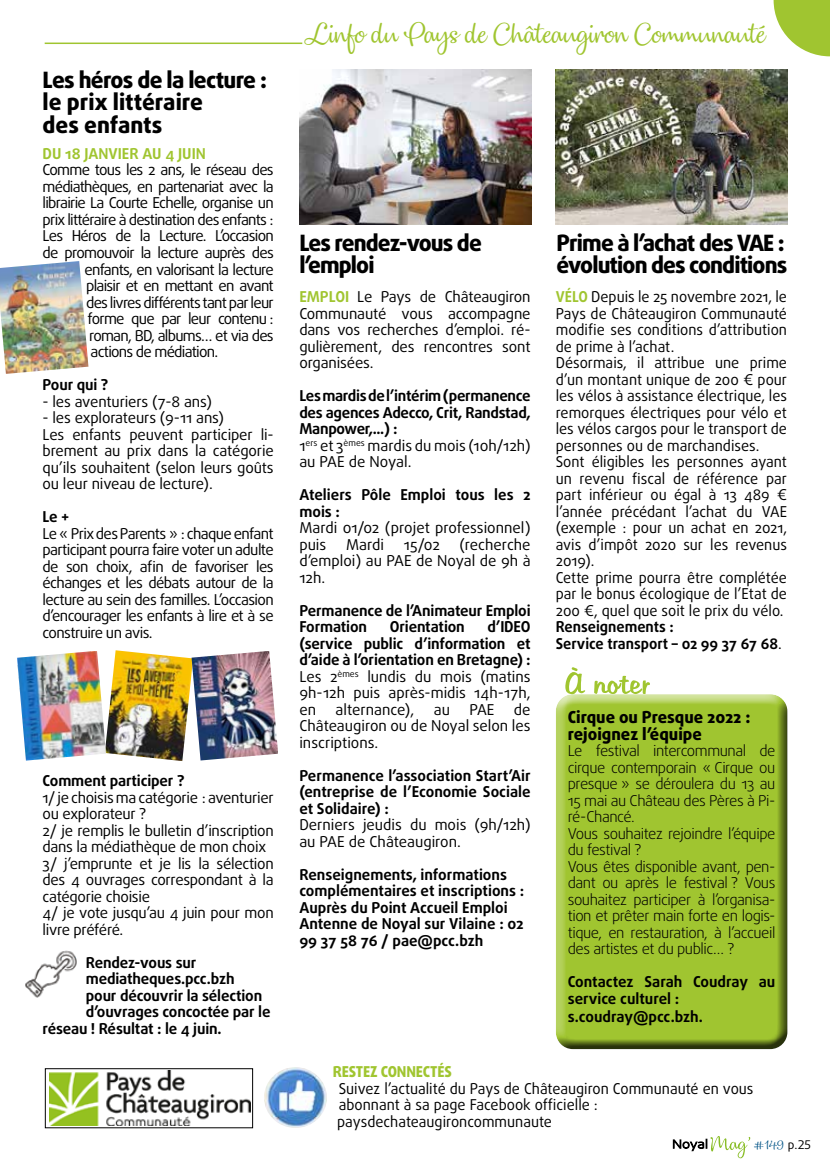
<style>
.page{position:relative;width:830px;height:1170px;background:#fff}
.page>*{position:absolute;margin:0;border:0;box-sizing:border-box;transform-origin:0 0}
.t1{font:27px "Dulcelin";color:#a0c530}
.t2{font:800 22.5px/22.5px "Daxline";letter-spacing:-.04em;color:#000}
.t3{font:800 22.5px/22.5px "Daxline";letter-spacing:-.01em;color:#000}
.t4{font:800 16.5px/16.5px "Daxline";color:#000}
.t5{font:15px/16.5px "Daxline";letter-spacing:-.01em;color:#000}
.t6{font:700 15px/16.5px "Daxline";letter-spacing:-.01em;color:#000}
.t7{font:15px "Daxline";letter-spacing:-.05em;color:#000}
.t8{font:300 15px/16.5px "Daxline";letter-spacing:-.03em;color:#000}
.t9{font:700 15px "Daxline";color:#a0c530}
.t10{font:800 15px "Daxline";letter-spacing:-.01em;color:#a0c530}
.t11{font:12px "Dulcelin";color:#015386}
.s1{font-weight:700;color:#a0c530}
.s2{font-weight:400}
.s3{font-family:"Daxline LF";color:#000}
</style>
<div class="page">
<svg style="left:672px;top:1136px;width:77px;height:22px"></svg>
<img style="left:49px;top:1070px;width:201px;height:55px">
<div style="left:45px;top:1068px;width:208px;height:59px;border:1px solid #000"></div>
<img style="left:264px;top:1067px;width:63px;height:60px">
<svg style="left:773px;top:0;width:56px;height:56px"></svg>
<hr style="left:45px;top:43px;width:257px;height:1px;background:#a0c530">
<div style="left:554px;top:698px;width:234px;height:351px;background:#000;opacity:.75"></div>
<svg style="left:565px;top:667px;width:84px;height:27px"></svg>
<img style="left:555px;top:69px;width:232px;height:155px">
<img style="left:299px;top:69px;width:232px;height:155px">
<img style="left:25px;top:950px;width:52px;height:48px">
<img style="left:0;top:261px;width:88px;height:113px">
<img style="left:17px;top:650px;width:174px;height:111px">
<img style="left:191px;top:651px;width:87px;height:109px">
<h2 class="t3" style="left:43px;top:68px;width:226px">Les héros de la lecture : le prix littéraire<br>des enfants</h2>
<p class="t9" style="left:43px;top:144px;width:165px">DU 18 JANVIER AU 4 JUIN</p>
<p class="t7" style="left:43px;top:161px;width:232px">Comme tous les 2 ans, le réseau des</p>
<p class="t7" style="left:43px;top:177px;width:233px">médiathèques, en partenariat avec la</p>
<p class="t7" style="left:43px;top:194px;width:232px">librairie La Courte Echelle, organise un</p>
<p class="t7" style="left:43px;top:210px;width:232px">prix littéraire à destination des enfants :</p>
<p class="t7" style="left:43px;top:227px;width:233px">Les Héros de la Lecture. L’occasion</p>
<p class="t7" style="left:43px;top:243px;width:233px">de promouvoir la lecture auprès des</p>
<p class="t7" style="left:85px;top:260px;width:191px">enfants, en valorisant la lecture</p>
<p class="t7" style="left:86px;top:276px;width:189px">plaisir et en mettant en avant</p>
<p class="t7" style="left:86px;top:293px;width:189px">des livres différents tant par leur</p>
<p class="t7" style="left:88px;top:309px;width:187px">forme que par leur contenu :</p>
<p class="t7" style="left:89px;top:326px;width:186px">roman, BD, albums… et via des</p>
<p class="t7" style="left:91px;top:342px;width:129px">actions de médiation.</p>
<p class="t6" style="left:43px;top:376px;width:67px">Pour qui ?</p>
<p class="t5" style="left:43px;top:393px;width:171px">- les aventuriers (7-8 ans)</p>
<p class="t5" style="left:43px;top:409px;width:232px">- les explorateurs (9-11 ans)<br>Les enfants peuvent participer li&shy;brement au prix dans la catégorie qu’ils souhaitent (selon leurs goûts ou leur niveau de lecture).</p>
<p class="t6" style="left:43px;top:508px;width:28px">Le +</p>
<p class="t5" style="left:43px;top:525px;width:233px;text-align:justify">Le « Prix des Parents » : chaque enfant participant pourra faire voter un adulte de son choix, afin de favoriser les échanges et les débats autour de la lecture au sein des familles. L’occasion d’encourager les enfants à lire et à se construire un avis.</p>
<p class="t6" style="left:43px;top:772px;width:143px">Comment participer ?</p>
<p class="t5" style="left:43px;top:789px;width:233px">1/ je choisis ma catégorie : aventurier ou explorateur ?<br>2/ je remplis le bulletin d’inscription dans la médiathèque de mon choix<br>3/ j’emprunte et je lis la sélection des 4 ouvrages correspondant à la catégorie choisie<br>4/ je vote jusqu’au 4 juin pour mon livre préféré.</p>
<p class="t6" style="left:86px;top:954px;width:112px">Rendez-vous sur</p>
<p class="t6" style="left:86px;top:970px;width:150px">mediatheques.pcc.bzh</p>
<p class="t6" style="left:86px;top:987px;width:178px">pour découvrir la sélection</p>
<p class="t6" style="left:86px;top:1003px;width:186px">d’ouvrages concoctée par le</p>
<p class="t6" style="left:43px;top:1020px;width:180px">réseau ! Résultat : le 4 juin.</p>
<h1 class="t1" style="left:306px;top:16px;width:461px">Linfo du Pays de Châteaugiron Communauté</h1>
<h2 class="t2" style="left:299px;top:231px;width:184px">Les rendez-vous de l’emploi</h2>
<p class="t5" style="left:299px;top:288px;width:233px;text-align:justify"><span class="s1">EMPLOI</span> Le Pays de Châteaugiron Communauté vous accompagne dans vos recherches d’emploi. ré&shy;gulièrement, des rencontres sont organisées.</p>
<p class="t6" style="left:299px;top:387px;width:233px">Les mardis de l’intérim (permanence des agences Adecco, Crit, Randstad,<br>Manpower,...) :<br><span class="s2">1</span><sup>ers</sup> <span class="s2">et 3</span><sup>èmes</sup> <span class="s2">mardis du mois (10h/12h) au PAE de Noyal.</span></p>
<p class="t6" style="left:299px;top:486px;width:233px">Ateliers Pôle Emploi tous les 2 mois :</p>
<p class="t5" style="left:299px;top:519px;width:233px">Mardi 01/02 (projet professionnel) puis</p>
<p class="t5" style="left:299px;top:536px;width:233px;text-align:justify;text-indent:160px">(recherche d’emploi) au PAE de Noyal de 9h à 12h.</p>
<p class="t6" style="left:299px;top:602px;width:233px">Permanence de l’Animateur Emploi<br>Formation</p>
<p class="t5" style="left:346px;top:536px;width:39px">Mardi</p>
<p class="t5" style="left:403px;top:536px;width:38px">15/02</p>
<p class="t6" style="left:299px;top:618px;width:233px;text-align:justify;text-indent:188px">d’IDEO (service public d’information et d’aide à l’orientation en Bretagne) :<br><span class="s2">Les 2</span><sup>èmes</sup> <span class="s2">lundis du mois (matins 9h-12h puis après-midis 14h-17h, en</span></p>
<p class="t6" style="left:389px;top:618px;width:76px">Orientation</p>
<p class="t5" style="left:335px;top:701px;width:80px">alternance),</p>
<p class="t5" style="left:433px;top:701px;width:18px">au</p>
<p class="t5" style="left:469px;top:701px;width:27px">PAE</p>
<p class="t5" style="left:299px;top:701px;width:233px;text-align:justify;text-indent:214px">de Châteaugiron ou de Noyal selon les inscriptions.</p>
<p class="t6" style="left:299px;top:767px;width:233px;text-align:justify">Permanence l’association Start’Air (entreprise de l’Economie Sociale et Solidaire) :</p>
<p class="t5" style="left:299px;top:816px;width:233px">Derniers jeudis du mois (9h/12h) au PAE de Châteaugiron.</p>
<p class="t6" style="left:299px;top:866px;width:226px">Renseignements, informations complémentaires et inscriptions :<br>Auprès du Point Accueil Emploi<br>Antenne de Noyal sur Vilaine : 02<br>99 37 58 76 / pae@pcc.bzh</p>
<h2 class="t2" style="left:556px;top:231px;width:232px">Prime à l’achat des VAE : évolution des conditions</h2>
<p class="t5" style="left:555px;top:288px;width:233px"><span class="s1">VÉLO</span> Depuis le 25 novembre 2021, le<br>Pays de Châteaugiron Communauté modifie ses conditions d’attribution de prime à l’achat.<br>Désormais, il attribue une prime d’un montant unique de 200 € pour les vélos à assistance électrique, les remorques électriques pour vélo et les vélos cargos pour le transport de personnes ou de marchandises.<br>Sont éligibles les personnes ayant un revenu fiscal de référence par part inférieur ou égal à 13 489 € l’année précédant l’achat du VAE (exemple : pour un achat en 2021, avis d’impôt 2020 sur les revenus<br>2019).<br>Cette prime pourra être complétée par le bonus écologique de l’Etat de<br>200 €, quel que soit le prix du vélo.</p>
<p class="t6" style="left:555px;top:618px;width:227px">Renseignements :<br>Service transport – 02 99 37 67 68<span class="s2">.</span></p>
<p class="t4" style="left:567px;top:708px;width:184px">Cirque ou Presque 2022 : rejoignez l’équipe</p>
<p class="t8" style="left:567px;top:742px;width:209px">Le festival intercommunal de cirque contemporain « Cirque ou presque » se déroulera du 13 au<br>15 mai au Château des Pères à Pi&shy;ré-Chancé.<br>Vous souhaitez rejoindre l’équipe du festival ?<br>Vous êtes disponible avant, pen&shy;dant ou après le festival ? Vous souhaitez participer à l’organisa&shy;tion et prêter main forte en logis&shy;tique, en restauration, à l’accueil des artistes et du public… ?</p>
<p class="t6" style="left:567px;top:973px;width:209px">Contactez Sarah Coudray au service culturel :</p>
<p class="t6" style="left:567px;top:1007px;width:137px">s.coudray@pcc.bzh.</p>
<p class="t10" style="left:332px;top:1062px;width:121px">RESTEZ CONNECTÉS</p>
<p class="t5" style="left:337px;top:1079px;width:417px">Suivez l’actualité du Pays de Châteaugiron Communauté en vous abonnant à sa page Facebook officielle : paysdechateaugironcommunaute</p>
<p class="t11" style="left:753px;top:1137px;width:58px">#149 <span class="s3">p.25</span></p>
</div>
